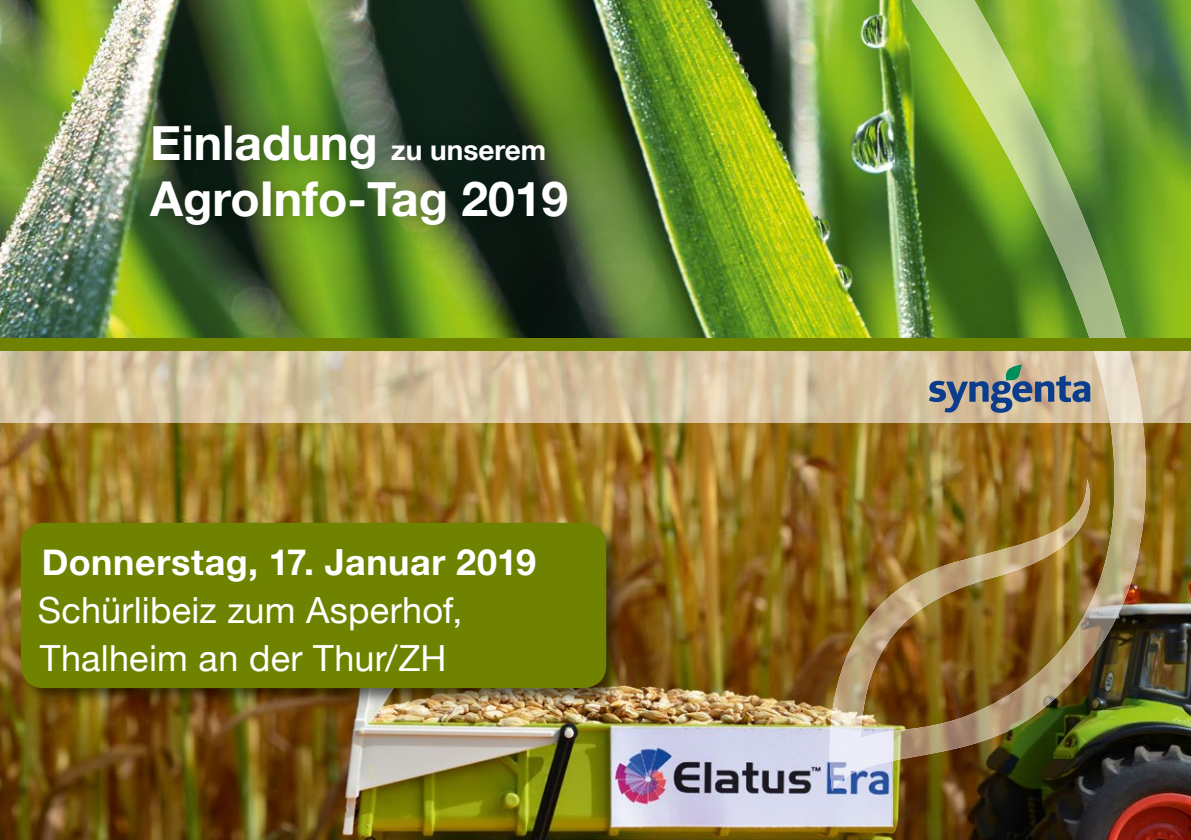
<style>
.page{position:relative;width:1191px;height:840px;background:#fff}
.page>*{position:absolute;margin:0;border:0;box-sizing:border-box;transform-origin:0 0}
.t1{font:700 48px/56px "Helvetica Neue";color:#fff}
.t2{font:36px/48px "Helvetica Neue";letter-spacing:.01em;color:#fff}
.t3{font:700 36px "Helvetica Neue";letter-spacing:.015em;color:#fff}
.s1{font-size:28px}
</style>
<div class="page">
<img style="left:0;top:0;width:1191px;height:839px">
<img style="left:0;top:350px;width:1079px;height:72px">
<img style="left:1149px;top:350px;width:42px;height:72px">
<svg style="left:929px;top:364px;width:150px;height:48px;background:#949593"></svg>
<img style="left:911px;top:0;width:218px;height:338px">
<img style="left:1079px;top:350px;width:70px;height:323px">
<img style="left:1009px;top:509px;width:70px;height:220px">
<img style="left:883px;top:547px;width:127px;height:55px">
<img style="left:812px;top:601px;width:128px;height:189px">
<img style="left:939px;top:693px;width:71px;height:58px">
<img style="left:1093px;top:350px;width:49px;height:72px">
<div style="left:0;top:338px;width:1191px;height:12px;background:#6f8300"></div>
<img style="left:126px;top:100px;width:467px;height:151px">
<img style="left:18px;top:519px;width:607px;height:188px">
<div style="left:21px;top:522px;width:585px;height:165px;background:#6f8300;border-radius:23px"></div>
<h1 class="t1" style="left:150px;top:116px;width:419px">Einladung <span class="s1">zu unserem<br></span>AgroInfo-Tag 2019</h1>
<p class="t3" style="left:42px;top:533px;width:496px">Donnerstag, 17. Januar 2019</p>
<p class="t2" style="left:38px;top:588px;width:426px">Schürlibeiz zum Asperhof,<br>Thalheim an der Thur/ZH</p>
</div>
